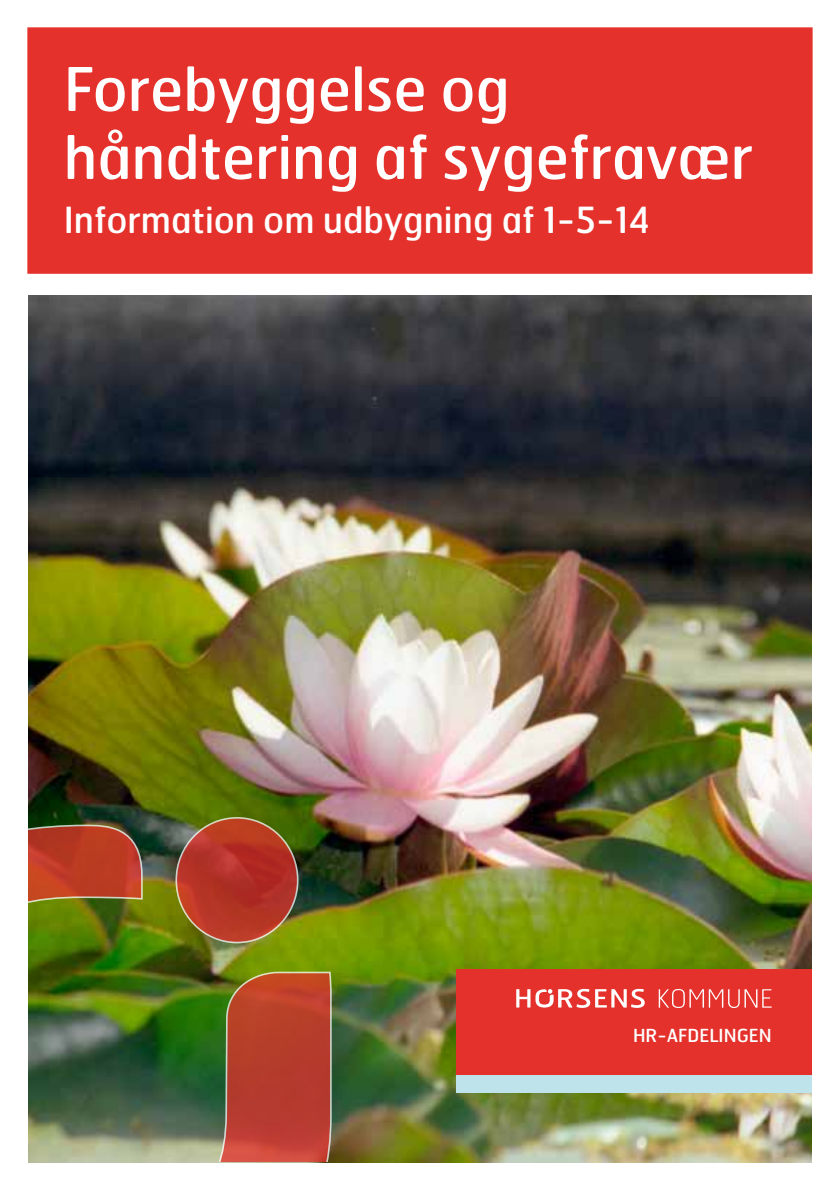
<style>
.page{position:relative;width:840px;height:1191px;background:#fff}
.page>*{position:absolute;margin:0;border:0;box-sizing:border-box;transform-origin:0 0}
.t1{font:60px/68px "Hermes FB";color:#fff}
.t2{font:36px "Hermes FB";color:#fff}
.t3{font:18px "Hermes FB";color:#fff}
</style>
<div class="page">
<div style="left:27px;top:27px;width:785px;height:247px;background:#e4312b;border:2px solid #e4312b"></div>
<img style="left:28px;top:295px;width:783px;height:867px">
<div style="left:456px;top:969px;width:355px;height:106px;background:#e4312b"></div>
<div style="left:456px;top:1075px;width:355px;height:17px;background:#bee3ea"></div>
<svg style="left:658px;top:989px;width:113px;height:19px"></svg>
<svg style="left:516px;top:989px;width:128px;height:19px"></svg>
<img style="left:28px;top:824px;width:303px;height:337px">
<svg style="left:176px;top:818px;width:121px;height:124px;background:#b53627"></svg>
<div style="left:175px;top:817px;width:123px;height:126px;border:2px solid #fff;border-radius:50%"></div>
<p class="t1" style="left:64px;top:53px;width:690px">Forebyggelse og håndtering af sygefravær</p>
<p class="t2" style="left:64px;top:197px;width:588px">Information om udbygning af 1-5-14</p>
<p class="t3" style="left:632px;top:1024px;width:140px">HR-AFDELINGEN</p>
</div>
